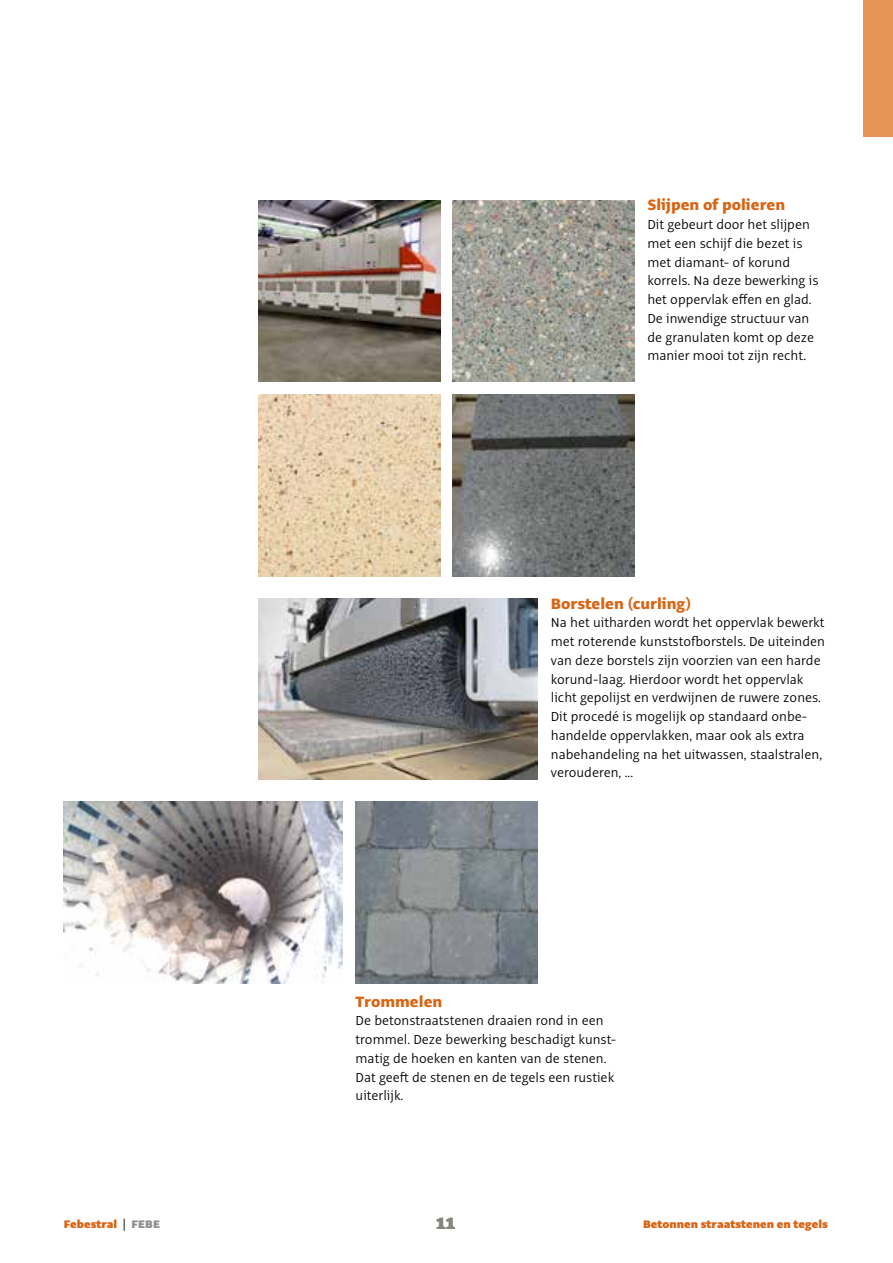
<style>
.page{position:relative;width:893px;height:1263px;background:#fff}
.page>*{position:absolute;margin:0;border:0;box-sizing:border-box;transform-origin:0 0}
.t1{font:900 18px "Alto Pro";color:#82887c}
.t2{font:800 16.5px "Alto Pro";color:#d96414}
.t3{font:300 14.25px/18.8px "Alto Pro";color:#000}
.t4{font:900 12px "Alto Pro";color:#d96414}
.s1{font-weight:400;color:#000}
.s2{color:#909090}
</style>
<div class="page">
<div style="left:863px;top:0;width:30px;height:137px;background:#e69456"></div>
<img style="left:64px;top:801px;width:279px;height:182px">
<img style="left:356px;top:801px;width:181px;height:182px">
<img style="left:258px;top:598px;width:279px;height:182px">
<img style="left:258px;top:395px;width:182px;height:181px">
<img style="left:453px;top:395px;width:182px;height:181px">
<img style="left:453px;top:200px;width:182px;height:182px">
<img style="left:258px;top:200px;width:182px;height:182px">
<p class="t2" style="left:647px;top:195px;width:139px">Slijpen of polieren</p>
<p class="t3" style="left:647px;top:215px;width:173px">Dit gebeurt door het slijpen met een schijf die bezet is met diamant- of korund korrels. Na deze bewerking is het oppervlak effen en glad.<br>De inwendige structuur van de granulaten komt op deze manier mooi tot zijn recht.</p>
<p class="t2" style="left:551px;top:593px;width:142px">Borstelen (curling)</p>
<p class="t3" style="left:551px;top:613px;width:276px">Na het uitharden wordt het oppervlak bewerkt met roterende kunststofborstels. De uiteinden van deze borstels zijn voorzien van een harde korund-laag. Hierdoor wordt het oppervlak licht gepolijst en verdwijnen de ruwere zones.<br>Dit procedé is mogelijk op standaard onbe&shy;handelde oppervlakken, maar ook als extra nabehandeling na het uitwassen, staalstralen, verouderen, ...</p>
<p class="t2" style="left:356px;top:991px;width:88px">Trommelen</p>
<p class="t3" style="left:356px;top:1011px;width:262px">De betonstraatstenen draaien rond in een trommel. Deze bewerking beschadigt kunst&shy;matig de hoeken en kanten van de stenen.<br>Dat geeft de stenen en de tegels een rustiek uiterlijk.</p>
<p class="t4" style="left:64px;top:1217px;width:98px">Febestral <span class="s1">|</span> <span class="s2">FEBE</span></p>
<p class="t1" style="left:436px;top:1212px;width:21px">11</p>
<p class="t4" style="left:643px;top:1217px;width:186px">Betonnen straatstenen en tegels</p>
</div>
